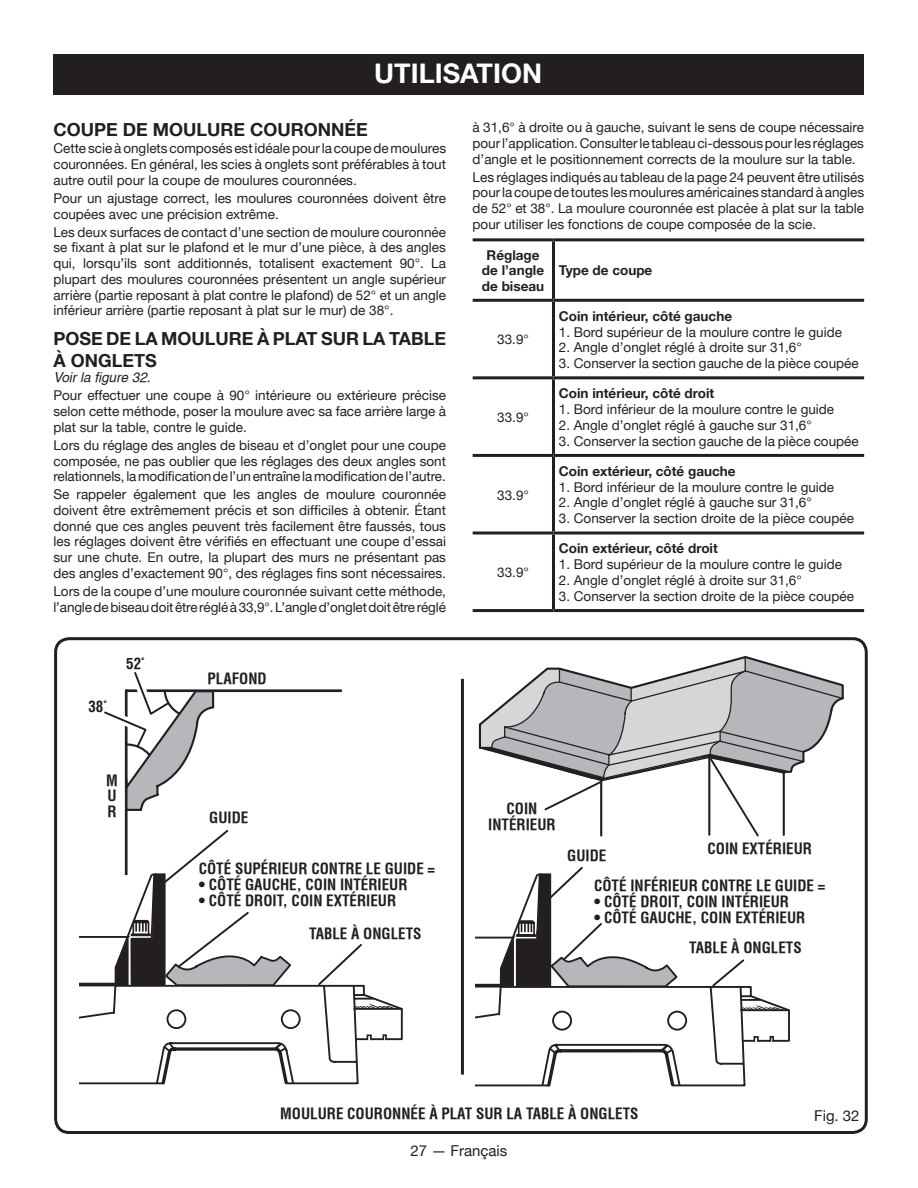
<style>
.page{position:relative;width:918px;height:1188px;background:#fff}
.page>*{position:absolute;margin:0;border:0;box-sizing:border-box;transform-origin:0 0}
.HEADING{font:700 27px "Helvetica Neue";color:#fff}
.Heading_1_w_figure_n{font:700 18px/21.6px "Helvetica Neue";color:#231f20}
.Heading_1{font:700 18px "Helvetica Neue";color:#231f20}
.Callout{font:700 condensed 15px/15.8px "Helvetica";color:#231f20;text-align:center}
.see_figure_right_jus{font:15px "Helvetica Neue";color:#231f20}
.Body_text{font:13.5px/15.8px "Helvetica Neue";color:#231f20;text-align:justify}
.numbered_items{font:13.5px "Helvetica Neue";color:#231f20}
.Body_text-2{font:700 13.5px/15.8px "Helvetica Neue";color:#231f20;text-align:center}
.see_figure{font:italic 13.5px "Helvetica";color:#231f20}
</style>
<div class="page">
<hr style="left:473px;top:238px;width:81px;height:3px;background:#231f20">
<hr style="left:554px;top:238px;width:310px;height:3px;background:#231f20">
<hr style="left:552px;top:241px;width:3px;height:58px;background:#231f20">
<hr style="left:473px;top:299px;width:81px;height:3px;background:#231f20">
<hr style="left:554px;top:299px;width:310px;height:3px;background:#231f20">
<hr style="left:552px;top:302px;width:3px;height:74px;background:#231f20">
<hr style="left:473px;top:376px;width:81px;height:3px;background:#231f20">
<hr style="left:554px;top:376px;width:310px;height:3px;background:#231f20">
<hr style="left:552px;top:379px;width:3px;height:75px;background:#231f20">
<hr style="left:473px;top:454px;width:81px;height:3px;background:#231f20">
<hr style="left:554px;top:454px;width:310px;height:3px;background:#231f20">
<hr style="left:552px;top:457px;width:3px;height:75px;background:#231f20">
<hr style="left:473px;top:532px;width:81px;height:3px;background:#231f20">
<hr style="left:554px;top:532px;width:310px;height:3px;background:#231f20">
<hr style="left:552px;top:535px;width:3px;height:74px;background:#231f20">
<hr style="left:473px;top:609px;width:81px;height:3px;background:#231f20">
<hr style="left:554px;top:609px;width:310px;height:3px;background:#231f20">
<div style="left:53px;top:54px;width:811px;height:40px;background:#231f20"></div>
<div style="left:54px;top:637px;width:814px;height:497px;border:3px solid #231f20;border-radius:14px"></div>
<hr style="left:461px;top:679px;width:3px;height:396px;background:#231f20">
<svg style="left:478px;top:656px;width:366px;height:181px"></svg>
<svg style="left:475px;top:867px;width:315px;height:220px"></svg>
<svg style="left:77px;top:672px;width:326px;height:413px"></svg>
<p class="HEADING" style="left:374px;top:56px;width:169px">UTILISATION</p>
<p class="Heading_1" style="left:53px;top:118px;width:316px">COUPE DE MOULURE COURONNÉE</p>
<p class="Body_text" style="left:53px;top:141px;width:394px">Cette scie à onglets composés est idéale pour la coupe de moulures couronnées. En général, les scies à onglets sont préférables à tout autre outil pour la coupe de moulures couronnées.</p>
<p class="Body_text" style="left:53px;top:190px;width:394px">Pour un ajustage correct, les moulures couronnées doivent être coupées avec une précision extrême.</p>
<p class="Body_text" style="left:53px;top:224px;width:394px">Les deux surfaces de contact d’une section de moulure couronnée se fixant à plat sur le plafond et le mur d’une pièce, à des angles qui, lorsqu’ils sont additionnés, totalisent exactement 90°. La plupart des moulures couronnées présentent un angle supérieur arrière (partie reposant à plat contre le plafond) de 52° et un angle inférieur arrière (partie reposant à plat sur le mur) de 38°.</p>
<p class="Heading_1_w_figure_n" style="left:53px;top:328px;width:394px">POSE DE LA MOULURE À PLAT SUR LA TABLE<br>À ONGLETS</p>
<p class="see_figure" style="left:53px;top:370px;width:99px">Voir la figure 32.</p>
<p class="Body_text" style="left:53px;top:388px;width:394px">Pour effectuer une coupe à 90° intérieure ou extérieure précise selon cette méthode, poser la moulure avec sa face arrière large à plat sur la table, contre le guide.</p>
<p class="Body_text" style="left:53px;top:437px;width:394px">Lors du réglage des angles de biseau et d’onglet pour une coupe composée, ne pas oublier que les réglages des deux angles sont relationnels, la modification de l’un entraîne la modification de l’autre.</p>
<p class="Body_text" style="left:53px;top:486px;width:394px">Se rappeler également que les angles de moulure couronnée doivent être extrêmement précis et son difficiles à obtenir. Étant donné que ces angles peuvent très facilement être faussés, tous les réglages doivent être vérifiés en effectuant une coupe d’essai sur une chute. En outre, la plupart des murs ne présentant pas des angles d’exactement 90°, des réglages fins sont nécessaires.</p>
<p class="Body_text" style="left:53px;top:583px;width:394px">Lors de la coupe d’une moulure couronnée suivant cette méthode, l’angle de biseau doit être réglé à 33,9°. L’angle d’onglet doit être réglé</p>
<p class="Callout" style="left:88px;top:699px;width:20px">38<sup>°</sup></p>
<p class="Callout" style="left:126px;top:656px;width:20px">52<sup>°</sup></p>
<p class="Callout" style="left:208px;top:671px;width:61px">PLAFOND</p>
<p class="Body_text" style="left:473px;top:119px;width:393px">à 31,6° à droite ou à gauche, suivant le sens de coupe nécessaire pour l’application. Consulter le tableau ci-dessous pour les réglages d’angle et le positionnement corrects de la moulure sur la table.</p>
<p class="Body_text" style="left:473px;top:169px;width:393px">Les réglages indiqués au tableau de la page 24 peuvent être utilisés pour la coupe de toutes les moulures américaines standard à angles de 52° et 38°. La moulure couronnée est placée à plat sur la table pour utiliser les fonctions de coupe composée de la scie.</p>
<p class="Body_text-2" style="left:482px;top:247px;width:64px">Réglage de l’angle de biseau</p>
<p class="Body_text-2" style="left:559px;top:262px;width:95px">Type de coupe</p>
<p class="Body_text" style="left:497px;top:332px;width:33px">33.9°</p>
<p class="Body_text" style="left:497px;top:409px;width:33px">33.9°</p>
<p class="Body_text" style="left:497px;top:487px;width:33px">33.9°</p>
<p class="Body_text" style="left:497px;top:564px;width:33px">33.9°</p>
<p class="Body_text-2" style="left:559px;top:308px;width:175px">Coin intérieur, côté gauche</p>
<p class="numbered_items" style="left:559px;top:324px;width:285px">1. Bord supérieur de la moulure contre le guide</p>
<p class="numbered_items" style="left:559px;top:339px;width:244px">2. Angle d’onglet réglé à droite sur 31,6°</p>
<p class="numbered_items" style="left:559px;top:355px;width:301px">3. Conserver la section gauche de la pièce coupée</p>
<p class="Body_text-2" style="left:559px;top:385px;width:157px">Coin intérieur, côté droit</p>
<p class="numbered_items" style="left:559px;top:401px;width:277px">1. Bord inférieur de la moulure contre le guide</p>
<p class="numbered_items" style="left:559px;top:417px;width:254px">2. Angle d’onglet réglé à gauche sur 31,6°</p>
<p class="numbered_items" style="left:559px;top:433px;width:301px">3. Conserver la section gauche de la pièce coupée</p>
<p class="Body_text-2" style="left:559px;top:463px;width:178px">Coin extérieur, côté gauche</p>
<p class="numbered_items" style="left:559px;top:479px;width:277px">1. Bord inférieur de la moulure contre le guide</p>
<p class="numbered_items" style="left:559px;top:495px;width:254px">2. Angle d’onglet réglé à gauche sur 31,6°</p>
<p class="numbered_items" style="left:559px;top:510px;width:296px">3. Conserver la section droite de la pièce coupée</p>
<p class="Body_text-2" style="left:559px;top:540px;width:160px">Coin extérieur, côté droit</p>
<p class="numbered_items" style="left:559px;top:556px;width:285px">1. Bord supérieur de la moulure contre le guide</p>
<p class="numbered_items" style="left:559px;top:572px;width:244px">2. Angle d’onglet réglé à droite sur 31,6°</p>
<p class="numbered_items" style="left:559px;top:588px;width:296px">3. Conserver la section droite de la pièce coupée</p>
<p class="Callout" style="left:106px;top:772px;width:13px">M</p>
<p class="Callout" style="left:108px;top:788px;width:11px">U</p>
<p class="Callout" style="left:108px;top:804px;width:11px">R</p>
<p class="Callout" style="left:488px;top:801px;width:69px">COIN<br>INTÉRIEUR</p>
<p class="Callout" style="left:209px;top:809px;width:41px">GUIDE</p>
<p class="Callout" style="left:199px;top:861px;width:238px">CÔTÉ SUPÉRIEUR CONTRE LE GUIDE =</p>
<p class="Callout" style="left:199px;top:876px;width:210px">• CÔTÉ GAUCHE, COIN INTÉRIEUR</p>
<p class="Callout" style="left:199px;top:892px;width:199px">• CÔTÉ DROIT, COIN EXTÉRIEUR</p>
<p class="Callout" style="left:309px;top:925px;width:114px">TABLE À ONGLETS</p>
<p class="Callout" style="left:567px;top:848px;width:41px">GUIDE</p>
<p class="Callout" style="left:708px;top:841px;width:106px">COIN EXTÉRIEUR</p>
<p class="Callout" style="left:594px;top:878px;width:233px">CÔTÉ INFÉRIEUR CONTRE LE GUIDE =</p>
<p class="Callout" style="left:594px;top:894px;width:196px">• CÔTÉ DROIT, COIN INTÉRIEUR</p>
<p class="Callout" style="left:594px;top:909px;width:213px">• CÔTÉ GAUCHE, COIN EXTÉRIEUR</p>
<p class="Callout" style="left:689px;top:940px;width:114px">TABLE À ONGLETS</p>
<p class="Callout" style="left:280px;top:1106px;width:360px">MOULURE COURONNÉE À PLAT SUR LA TABLE À ONGLETS</p>
<p class="see_figure_right_jus" style="left:411px;top:1142px;width:98px">27 — Français</p>
<p class="see_figure_right_jus" style="left:814px;top:1107px;width:47px">Fig. 32</p>
</div>
